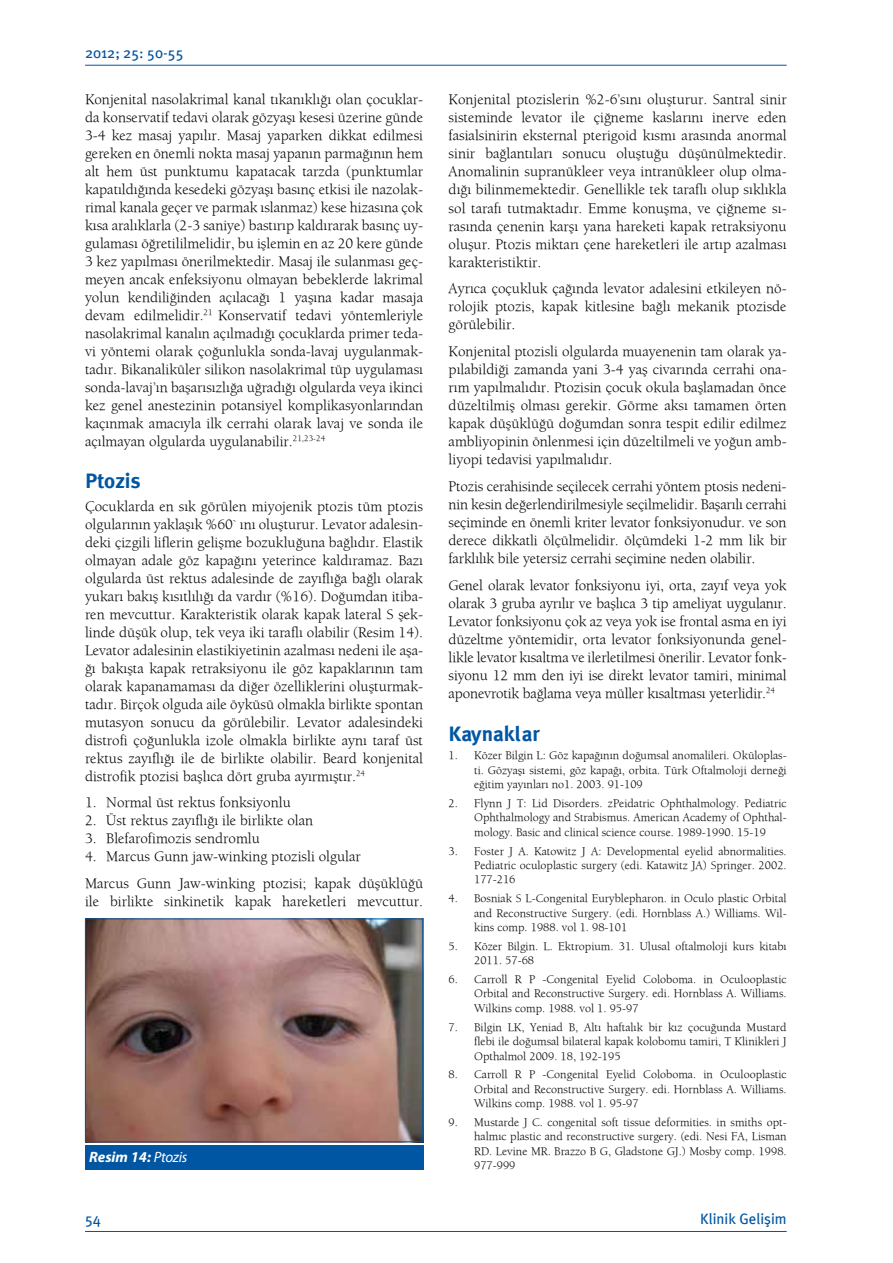
<style>
.page{position:relative;width:893px;height:1263px;background:#fff}
.page>*{position:absolute;margin:0;border:0;box-sizing:border-box;transform-origin:0 0}
.t1{font:21px "Meta Plus Bold Roman Ti";color:#0056a2}
.t2{font:15px/18px "Berkeley";color:#000;text-align:justify}
.t3{font:500 15px "Meta Plus Book Roman Ti";color:#0056a2}
.t4{font:italic 700 15px "Myriad Pro";color:#fff}
.t5{font:12px/14.4px "Berkeley";color:#000;text-align:justify}
.s1{font-weight:400}
</style>
<div class="page">
<hr style="left:85px;top:1231px;width:702px;height:1px;background:#0056a2">
<hr style="left:85px;top:65px;width:702px;height:1px;background:#0056a2">
<img style="left:87px;top:920px;width:334px;height:220px">
<div style="left:85px;top:918px;width:338px;height:224px;border:1px solid #0056a2"></div>
<div style="left:85px;top:1145px;width:338px;height:24px;background:#0056a2"></div>
<p class="t3" style="left:85px;top:44px;width:100px">2012; 25: 50-55</p>
<p class="t2" style="left:85px;top:90px;width:340px">Konjenital nasolakrimal kanal tıkanıklığı olan çocuklar&shy;da konservatif tedavi olarak gözyaşı kesesi üzerine günde 3-4 kez masaj yapılır. Masaj yaparken dikkat edilmesi gereken en önemli nokta masaj yapanın parmağının hem alt hem üst punktumu kapatacak tarzda (punktumlar kapatıldığında kesedeki gözyaşı basınç etkisi ile nazolak&shy;rimal kanala geçer ve parmak ıslanmaz) kese hizasına çok kısa aralıklarla (2-3 saniye) bastırıp kaldırarak basınç uy&shy;gulaması öğretililmelidir, bu işlemin en az 20 kere günde 3 kez yapılması önerilmektedir. Masaj ile sulanması geç&shy;meyen ancak enfeksiyonu olmayan bebeklerde lakrimal yolun kendiliğinden açılacağı 1 yaşına kadar masaja devam edilmelidir.<sup>21</sup> Konservatif tedavi yöntemleriyle nasolakrimal kanalın açılmadığı çocuklarda primer teda&shy;vi yöntemi olarak çoğunlukla sonda-lavaj uygulanmak&shy;tadır. Bikanaliküler silikon nasolakrimal tüp uygulaması sonda-lavaj’ın başarısızlığa uğradığı olgularda veya ikinci kez genel anestezinin potansiyel komplikasyonlarından kaçınmak amacıyla ilk cerrahi olarak lavaj ve sonda ile açılmayan olgularda uygulanabilir.<sup>21,23-24</sup></p>
<h1 class="t1" style="left:85px;top:469px;width:57px">Ptozis</h1>
<p class="t2" style="left:85px;top:497px;width:340px">Çocuklarda en sık görülen miyojenik ptozis tüm ptozis olgularının yaklaşık %60` ını oluşturur. Levator adalesin&shy;deki çizgili liflerin gelişme bozukluğuna bağlıdır. Elastik olmayan adale göz kapağını yeterince kaldıramaz. Bazı olgularda üst rektus adalesinde de zayıflığa bağlı olarak yukarı bakış kısıtlılığı da vardır (%16). Doğumdan itiba&shy;ren mevcuttur. Karakteristik olarak kapak lateral S şek&shy;linde düşük olup, tek veya iki taraflı olabilir (Resim 14).<br>Levator adalesinin elastikiyetinin azalması nedeni ile aşa&shy;ğı bakışta kapak retraksiyonu ile göz kapaklarının tam olarak kapanamaması da diğer özelliklerini oluşturmak&shy;tadır. Birçok olguda aile öyküsü olmakla birlikte spontan mutasyon sonucu da görülebilir. Levator adalesindeki distrofi çoğunlukla izole olmakla birlikte aynı taraf üst rektus zayıflığı ile de birlikte olabilir. Beard konjenital distrofik ptozisi başlıca dört gruba ayırmıştır.<sup>24</sup></p>
<p class="t2" style="left:85px;top:793px;width:207px">1. Normal üst rektus fonksiyonlu</p>
<p class="t2" style="left:85px;top:811px;width:230px">2. Üst rektus zayıflığı ile birlikte olan</p>
<p class="t2" style="left:85px;top:829px;width:176px">3. Blefarofimozis sendromlu</p>
<p class="t2" style="left:85px;top:843px;width:340px;line-height:26.5px">4. Marcus Gunn jaw-winking ptozisli olgular<br>Marcus Gunn Jaw-winking ptozisi; kapak düşüklüğü</p>
<p class="t2" style="left:85px;top:892px;width:340px">ile birlikte sinkinetik kapak hareketleri mevcuttur.</p>
<p class="t4" style="left:89px;top:1147px;width:100px">Resim 14: <span class="s1">Ptozis</span></p>
<p class="t2" style="left:449px;top:90px;width:340px">Konjenital ptozislerin %2-6’sını oluşturur. Santral sinir sisteminde levator ile çiğneme kaslarını inerve eden fasialsinirin eksternal pterigoid kısmı arasında anormal sinir bağlantıları sonucu oluştuğu düşünülmektedir.<br>Anomalinin supranükleer veya intranükleer olup olma&shy;dığı bilinmemektedir. Genellikle tek taraflı olup sıklıkla sol tarafı tutmaktadır. Emme konuşma, ve çiğneme sı&shy;rasında çenenin karşı yana hareketi kapak retraksiyonu oluşur. Ptozis miktarı çene hareketleri ile artıp azalması karakteristiktir.</p>
<p class="t2" style="left:449px;top:279px;width:340px">Ayrıca çoçukluk çağında levator adalesini etkileyen nö&shy;rolojik ptozis, kapak kitlesine bağlı mekanik ptozisde görülebilir.</p>
<p class="t2" style="left:449px;top:342px;width:340px">Konjenital ptozisli olgularda muayenenin tam olarak ya&shy;pılabildiği zamanda yani 3-4 yaş civarında cerrahi ona&shy;rım yapılmalıdır. Ptozisin çocuk okula başlamadan önce düzeltilmiş olması gerekir. Görme aksı tamamen örten kapak düşüklüğü doğumdan sonra tespit edilir edilmez ambliyopinin önlenmesi için düzeltilmeli ve yoğun amb&shy;liyopi tedavisi yapılmalıdır.</p>
<p class="t2" style="left:449px;top:477px;width:340px">Ptozis cerahisinde seçilecek cerrahi yöntem ptosis nedeni&shy;nin kesin değerlendirilmesiyle seçilmelidir. Başarılı cerrahi seçiminde en önemli kriter levator fonksiyonudur. ve son derece dikkatli ölçülmelidir. ölçümdeki 1-2 mm lik bir farklılık bile yetersiz cerrahi seçimine neden olabilir.</p>
<p class="t2" style="left:449px;top:576px;width:340px">Genel olarak levator fonksiyonu iyi, orta, zayıf veya yok olarak 3 gruba ayrılır ve başlıca 3 tip ameliyat uygulanır.<br>Levator fonksiyonu çok az veya yok ise frontal asma en iyi düzeltme yöntemidir, orta levator fonksiyonunda genel&shy;likle levator kısaltma ve ilerletilmesi önerilir. Levator fonk&shy;siyonu 12 mm den iyi ise direkt levator tamiri, minimal aponevrotik bağlama veya müller kısaltması yeterlidir.<sup>24</sup></p>
<h1 class="t1" style="left:449px;top:721px;width:93px">Kaynaklar</h1>
<p class="t5" style="left:474px;top:748px;width:314px;text-indent:-26px">1. Közer Bilgin L: Göz kapağının doğumsal anomalileri. Oküloplas&shy;ti. Gözyaşı sistemi, göz kapağı, orbita. Türk Oftalmoloji derneği eğitim yayınları no1. 2003. 91-109</p>
<p class="t5" style="left:474px;top:796px;width:314px;text-indent:-26px">2. Flynn J T: Lid Disorders. zPeidatric Ophthalmology. Pediatric Ophthalmology and Strabismus. American Academy of Ophthal&shy;mology. Basic and clinical science course. 1989-1990. 15-19</p>
<p class="t5" style="left:474px;top:843px;width:314px;text-indent:-26px">3. Foster J A. Katowitz J A: Developmental eyelid abnormalities.<br>Pediatric oculoplastic surgery (edi. Katawitz JA) Springer. 2002.<br>177-216</p>
<p class="t5" style="left:474px;top:891px;width:314px;text-indent:-26px">4. Bosniak S L-Congenital Euryblepharon. in Oculo plastic Orbital and Reconstructive Surgery. (edi. Hornblass A.) Williams. Wil&shy;kins comp. 1988. vol 1. 98-101</p>
<p class="t5" style="left:474px;top:939px;width:314px;text-indent:-26px">5. Közer Bilgin. L. Ektropium. 31. Ulusal oftalmoloji kurs kitabı<br>2011. 57-68</p>
<p class="t5" style="left:474px;top:972px;width:314px;text-indent:-26px">6. Carroll R P -Congenital Eyelid Coloboma. in Oculooplastic Orbital and Reconstructive Surgery. edi. Hornblass A. Williams.<br>Wilkins comp. 1988. vol 1. 95-97</p>
<p class="t5" style="left:474px;top:1019px;width:314px;text-indent:-26px">7. Bilgin LK, Yeniad B, Altı haftalık bir kız çocuğunda Mustard flebi ile doğumsal bilateral kapak kolobomu tamiri, T Klinikleri J Opthalmol 2009. 18, 192-195</p>
<p class="t5" style="left:474px;top:1067px;width:314px;text-indent:-26px">8. Carroll R P -Congenital Eyelid Coloboma. in Oculooplastic Orbital and Reconstructive Surgery. edi. Hornblass A. Williams.<br>Wilkins comp. 1988. vol 1. 95-97</p>
<p class="t5" style="left:474px;top:1115px;width:314px;text-indent:-26px">9. Mustarde J C. congenital soft tissue deformities. in smiths opt&shy;halmıc plastic and reconstructive surgery. (edi. Nesi FA, Lisman RD. Levine MR. Brazzo B G, Gladstone GJ.) Mosby comp. 1998.<br>977-999</p>
<p class="t3" style="left:85px;top:1210px;width:17px">54</p>
<p class="t3" style="left:700px;top:1210px;width:88px">Klinik Gelişim</p>
</div>
